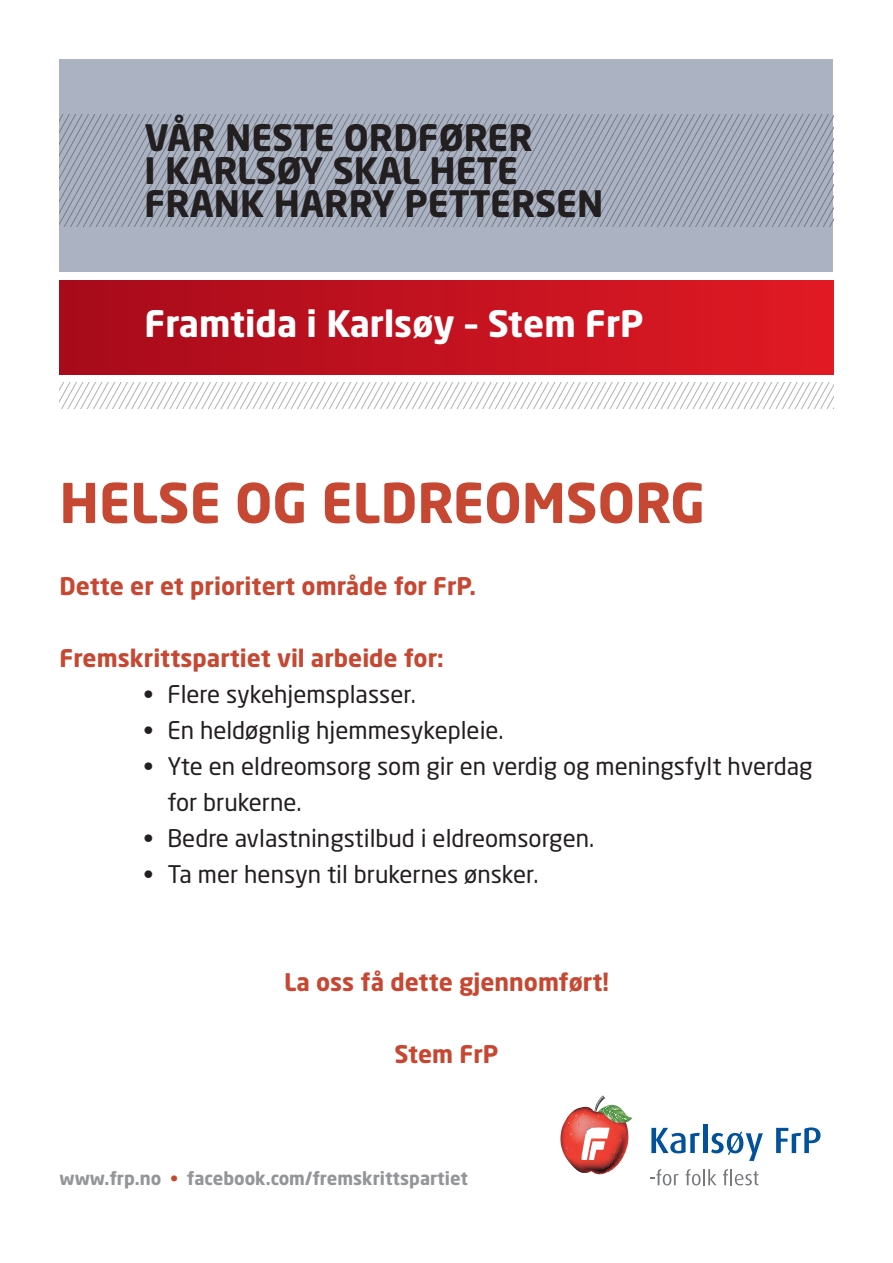
<style>
.page{position:relative;width:893px;height:1263px;background:#fff}
.page>*{position:absolute;margin:0;border:0;box-sizing:border-box;transform-origin:0 0}
.t1{font:700 54px "Neo Sans";color:#c64832}
.t2{font:700 36px/33px "Neo Sans";color:#231f20}
.t3{font:700 36px "Neo Sans";color:#fff}
.t4{font:24px/36px "Neo Sans";color:#231f20}
.t5{font:700 24px "Neo Sans";color:#c64832}
.t6{font:700 18px "Neo Sans";color:#939598}
.s1{color:#c64832}
</style>
<div class="page">
<div style="left:60px;top:60px;width:773px;height:212px;background:#abb3c3"></div>
<div style="left:60px;top:281px;width:773px;height:93px;background:linear-gradient(to right,#a70a1b,#e01a24)"></div>
<svg style="left:60px;top:114px;width:773px;height:113px"></svg>
<svg style="left:60px;top:383px;width:773px;height:25px"></svg>
<svg style="left:560px;top:1095px;width:72px;height:79px"></svg>
<svg style="left:651px;top:1128px;width:49px;height:25px"></svg>
<hr style="left:703px;top:1124px;width:4px;height:29px;background:#01529a">
<svg style="left:711px;top:1131px;width:52px;height:30px"></svg>
<svg style="left:776px;top:1127px;width:44px;height:26px"></svg>
<svg style="left:650px;top:1169px;width:29px;height:16px"></svg>
<svg style="left:685px;top:1169px;width:31px;height:16px"></svg>
<svg style="left:723px;top:1169px;width:35px;height:16px"></svg>
<h2 class="t2" style="left:145px;top:124px;width:460px">VÅR NESTE ORDFØRER<br>I KARLSØY SKAL HETE<br>FRANK HARRY PETTERSEN</h2>
<h2 class="t3" style="left:145px;top:309px;width:501px">Framtida i Karlsøy – Stem FrP</h2>
<h1 class="t1" style="left:60px;top:482px;width:647px">HELSE OG ELDREOMSORG</h1>
<p class="t5" style="left:60px;top:577px;width:418px">Dette er et prioritert område for FrP.</p>
<p class="t5" style="left:60px;top:649px;width:386px">Fremskrittspartiet vil arbeide for:</p>
<p class="t4" style="left:144px;top:678px;width:274px">• Flere sykehjemsplasser.</p>
<p class="t4" style="left:144px;top:714px;width:362px">• En heldøgnlig hjemmesykepleie.</p>
<p class="t4" style="left:168px;top:750px;width:646px;text-indent:-24px">• Yte en eldreomsorg som gir en verdig og meningsfylt hverdag for brukerne.</p>
<p class="t4" style="left:144px;top:822px;width:452px">• Bedre avlastningstilbud i eldreomsorgen.</p>
<p class="t4" style="left:144px;top:858px;width:397px">• Ta mer hensyn til brukernes ønsker.</p>
<p class="t5" style="left:284px;top:973px;width:326px">La oss få dette gjennomført!</p>
<p class="t5" style="left:394px;top:1045px;width:106px">Stem FrP</p>
<p class="t6" style="left:60px;top:1172px;width:410px">www.frp.no <span class="s1">•</span> facebook.com/fremskrittspartiet</p>
</div>
